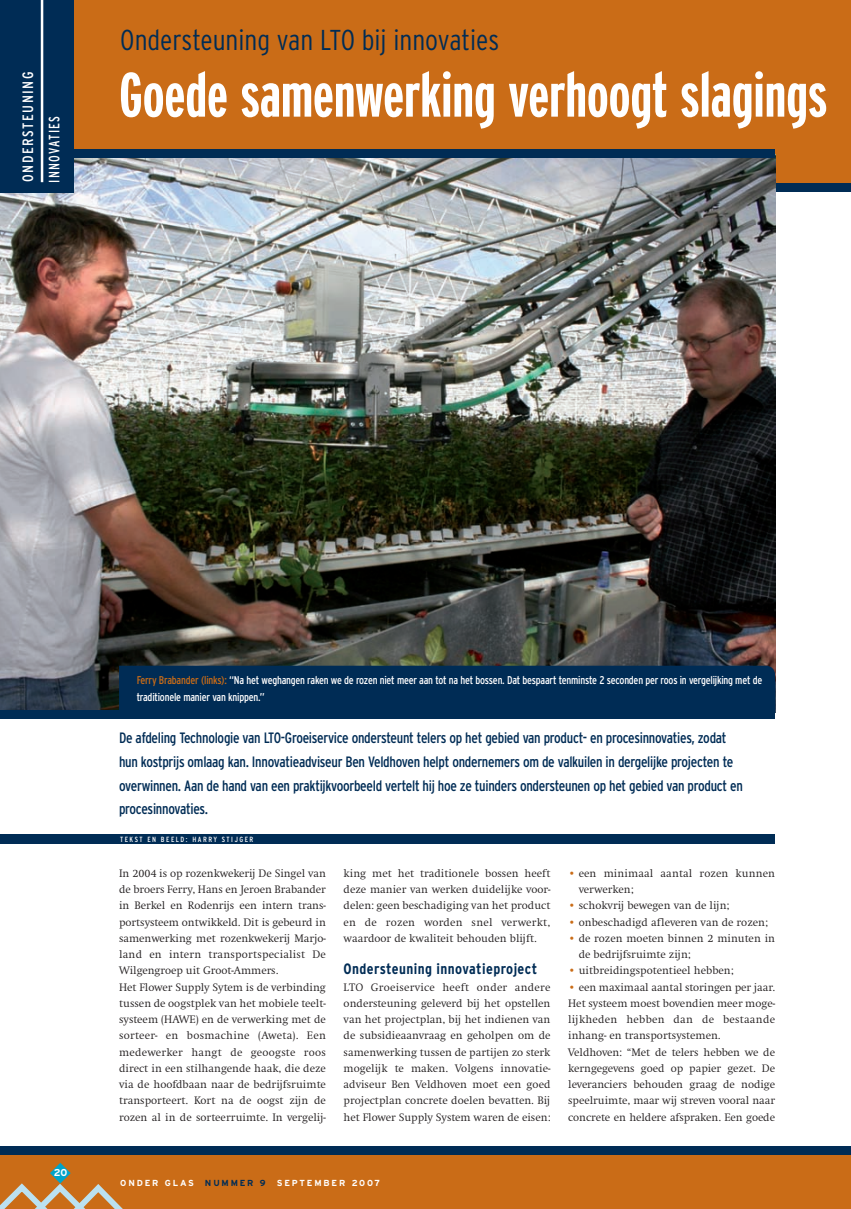
<style>
.page{position:relative;width:851px;height:1209px;background:#fff}
.page>*{position:absolute;margin:0;border:0;box-sizing:border-box;transform-origin:0 0}
.t1{font:700 extra-condensed 62.5px "Interstate";letter-spacing:-.005em;color:#fff}
.t2{font:300 condensed 28.75px "Interstate";color:#002c55}
.t3{font:condensed 15px/23.8px "Interstate";letter-spacing:-.02em;color:#002c55}
.t4{font:700 condensed 15px "Interstate";letter-spacing:.025em;color:#002c55}
.t5{font:condensed 15px/26.4px "Interstate";letter-spacing:.1em;color:#fff}
.t6{font:300 11.25px/16.2px "Swift";color:#231f20}
.t7{font:condensed 11.25px/17.5px "Interstate";letter-spacing:-.02em;color:#fff}
.t8{font:700 10px "Interstate";color:#fff}
.t9{font:700 8.75px "Interstate";letter-spacing:.205em;color:#fff}
.t10{font:700 8.75px "Interstate";letter-spacing:.205em;color:#002c55}
.t11{font:condensed 7.5px "Interstate";letter-spacing:.2em;color:#fff}
.s1{color:#ca6c17}
</style>
<div class="page">
<div style="left:0;top:0;width:850px;height:189px;background:#ca6c17"></div>
<div style="left:0;top:183px;width:850px;height:9px;background:#002c55"></div>
<div style="left:0;top:1155px;width:850px;height:54px;background:#ca6c17"></div>
<svg style="left:0;top:1163px;width:123px;height:46px"></svg>
<img style="left:0;top:158px;width:775px;height:552px">
<div style="left:0;top:710px;width:775px;height:9px;background:#002c55"></div>
<div style="left:0;top:834px;width:775px;height:10px;background:#002c55"></div>
<div style="left:0;top:1146px;width:850px;height:9px;background:#002c55"></div>
<div style="left:0;top:149px;width:775px;height:9px;background:#002c55"></div>
<div style="left:0;top:0;width:74px;height:192px;background:#002c55"></div>
<hr style="left:41px;top:0;width:2px;height:182px;background:#fff">
<div style="left:119px;top:666px;width:656px;height:44px;background:#002c55"></div>
<h3 class="t5" style="left:16px;top:183px;width:113px;rotate:-90deg">ONDERSTEUNING<br>INNOVATIES</h3>
<h2 class="t2" style="left:120px;top:29px;width:380px">Ondersteuning van LTO bij innovaties</h2>
<h1 class="t1" style="left:119px;top:72px;width:709px">Goede samenwerking verhoogt slagings</h1>
<p class="t8" style="left:54px;top:1169px;width:15px">20</p>
<p class="t7" style="left:137px;top:672px;width:627px"><span class="s1">Ferry Brabander (links):</span> “Na het weghangen raken we de rozen niet meer aan tot na het bossen. Dat bespaart tenminste 2 seconden per roos in vergelijking met de traditionele manier van knippen.”</p>
<p class="t3" style="left:119px;top:727px;width:625px">De afdeling Technologie van LTO-Groeiservice ondersteunt telers op het gebied van product- en procesinnovaties, zodat hun kostprijs omlaag kan. Innovatieadviseur Ben Veldhoven helpt ondernemers om de valkuilen in dergelijke projecten te overwinnen. Aan de hand van een praktijkvoorbeeld vertelt hij hoe ze tuinders ondersteunen op het gebied van product en procesinnovaties.</p>
<p class="t11" style="left:120px;top:836px;width:135px">TEKST EN BEELD: HARRY STIJGER</p>
<p class="t6" style="left:119px;top:866px;width:208px">In 2004 is op rozenkwekerij De Singel van de broers Ferry, Hans en Jeroen Brabander in Berkel en Rodenrijs een intern trans&shy;portsysteem ontwikkeld. Dit is gebeurd in samenwerking met rozenkwekerij Marjo&shy;land en intern transportspecialist De Wilgengroep uit Groot-Ammers.<br>Het Flower Supply Sytem is de verbinding tussen de oogstplek van het mobiele teelt&shy;systeem (HAWE) en de verwerking met de sorteer- en bosmachine (Aweta). Een medewerker hangt de geoogste roos direct in een stilhangende haak, die deze via de hoofdbaan naar de bedrijfsruimte transporteert. Kort na de oogst zijn de rozen al in de sorteerruimte. In vergelij-</p>
<p class="t6" style="left:343px;top:866px;width:208px;text-align:justify">king met het traditionele bossen heeft deze manier van werken duidelijke voor&shy;delen: geen beschadiging van het product en de rozen worden snel verwerkt, waardoor de kwaliteit behouden blijft.</p>
<h3 class="t4" style="left:343px;top:962px;width:195px">Ondersteuning innovatieproject</h3>
<p class="t6" style="left:343px;top:980px;width:208px;text-align:justify">LTO Groeiservice heeft onder andere ondersteuning geleverd bij het opstellen van het projectplan, bij het indienen van de subsidieaanvraag en geholpen om de samenwerking tussen de partijen zo sterk mogelijk te maken. Volgens innovatie&shy;adviseur Ben Veldhoven moet een goed projectplan concrete doelen bevatten. Bij het Flower Supply System waren de eisen:</p>
<p class="t6" style="left:578px;top:866px;width:198px;text-indent:-10px"><span class="s1">•</span> een minimaal aantal rozen kunnen verwerken;</p>
<p class="t6" style="left:568px;top:898px;width:163px"><span class="s1">•</span> schokvrij bewegen van de lijn;</p>
<p class="t6" style="left:568px;top:915px;width:201px"><span class="s1">•</span> onbeschadigd afleveren van de rozen;</p>
<p class="t6" style="left:578px;top:931px;width:198px;text-indent:-10px"><span class="s1">•</span> de rozen moeten binnen 2 minuten in de bedrijfsruimte zijn;</p>
<p class="t6" style="left:568px;top:963px;width:167px"><span class="s1">•</span> uitbreidingspotentieel hebben;</p>
<p class="t6" style="left:568px;top:980px;width:208px"><span class="s1">•</span> een maximaal aantal storingen per jaar.<br>Het systeem moest bovendien meer moge&shy;lijkheden hebben dan de bestaande inhang- en transportsystemen.<br>Veldhoven: “Met de telers hebben we de kerngegevens goed op papier gezet. De leveranciers behouden graag de nodige speelruimte, maar wij streven vooral naar concrete en heldere afspraken. Een goede</p>
<p class="t9" style="left:120px;top:1179px;width:75px">ONDER GLAS</p>
<p class="t10" style="left:205px;top:1179px;width:62px">NUMMER 9</p>
<p class="t9" style="left:277px;top:1179px;width:105px">SEPTEMBER 2007</p>
</div>
